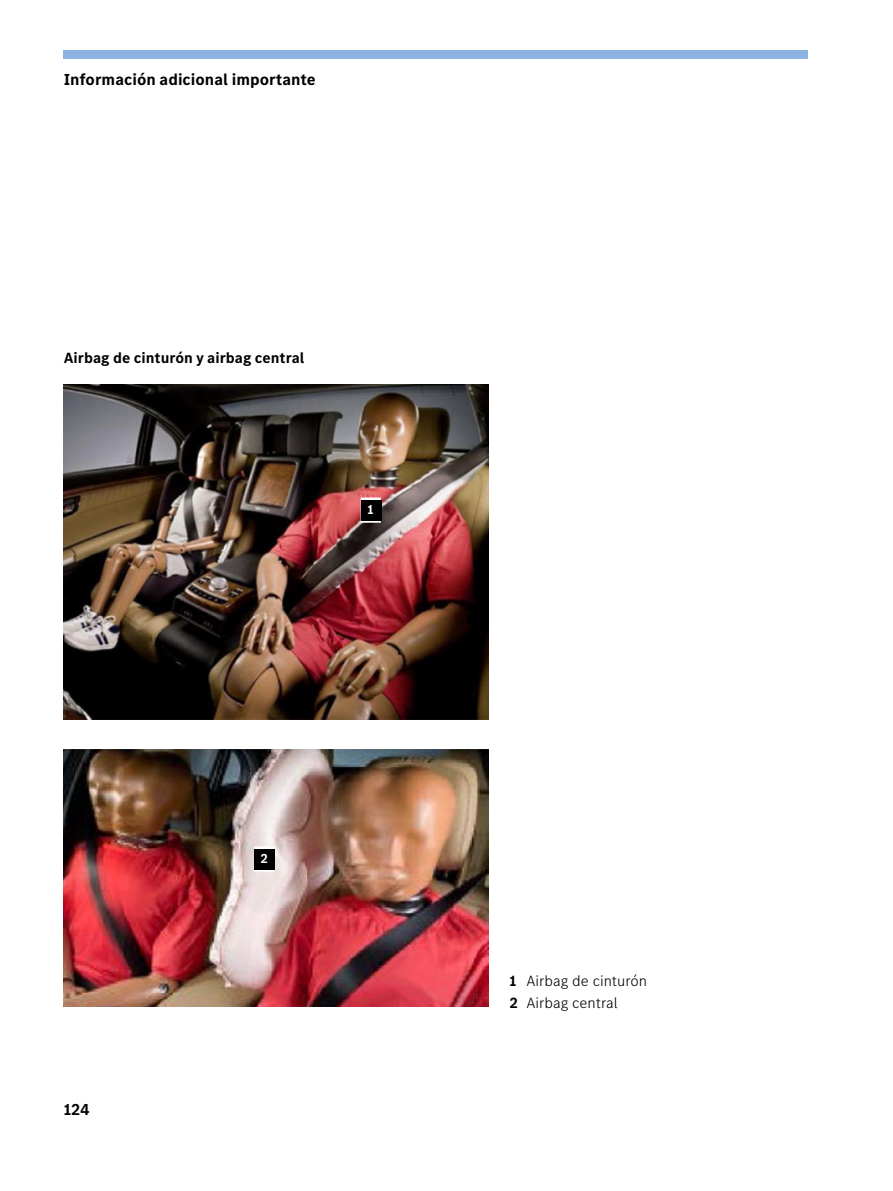
<style>
.page{position:relative;width:893px;height:1191px;background:#fff}
.page>*{position:absolute;margin:0;border:0;box-sizing:border-box;transform-origin:0 0}
.t1{font:700 16.5px "MB Corpo S Text";color:#000}
.t2{font:300 15.3px/21.5px "MB Corpo S Text";color:#000}
.t3{font:700 15.3px "MB Corpo S Text";color:#000}
.t4{font:700 13.5px "MB Corpo S Text";color:#fff}
.s1{font-weight:700}
</style>
<div class="page">
<div style="left:64px;top:50px;width:744px;height:8px;background:#8db3e2"></div>
<img style="left:64px;top:384px;width:425px;height:335px">
<img style="left:64px;top:749px;width:425px;height:258px">
<div style="left:361px;top:500px;width:20px;height:20px;background:#000"></div>
<div style="left:254px;top:849px;width:21px;height:20px;background:#000"></div>
<p class="t1" style="left:64px;top:69px;width:254px">Información adicional importante</p>
<p class="t3" style="left:64px;top:347px;width:242px">Airbag de cinturón y airbag central</p>
<p class="t4" style="left:368px;top:501px;width:8px">1</p>
<p class="t1" style="left:64px;top:1098px;width:28px">124</p>
<p class="t4" style="left:261px;top:850px;width:9px">2</p>
<p class="t2" style="left:509px;top:969px;width:139px"><span class="s1">1</span> Airbag de cinturón<br><span class="s1">2</span> Airbag central</p>
</div>
